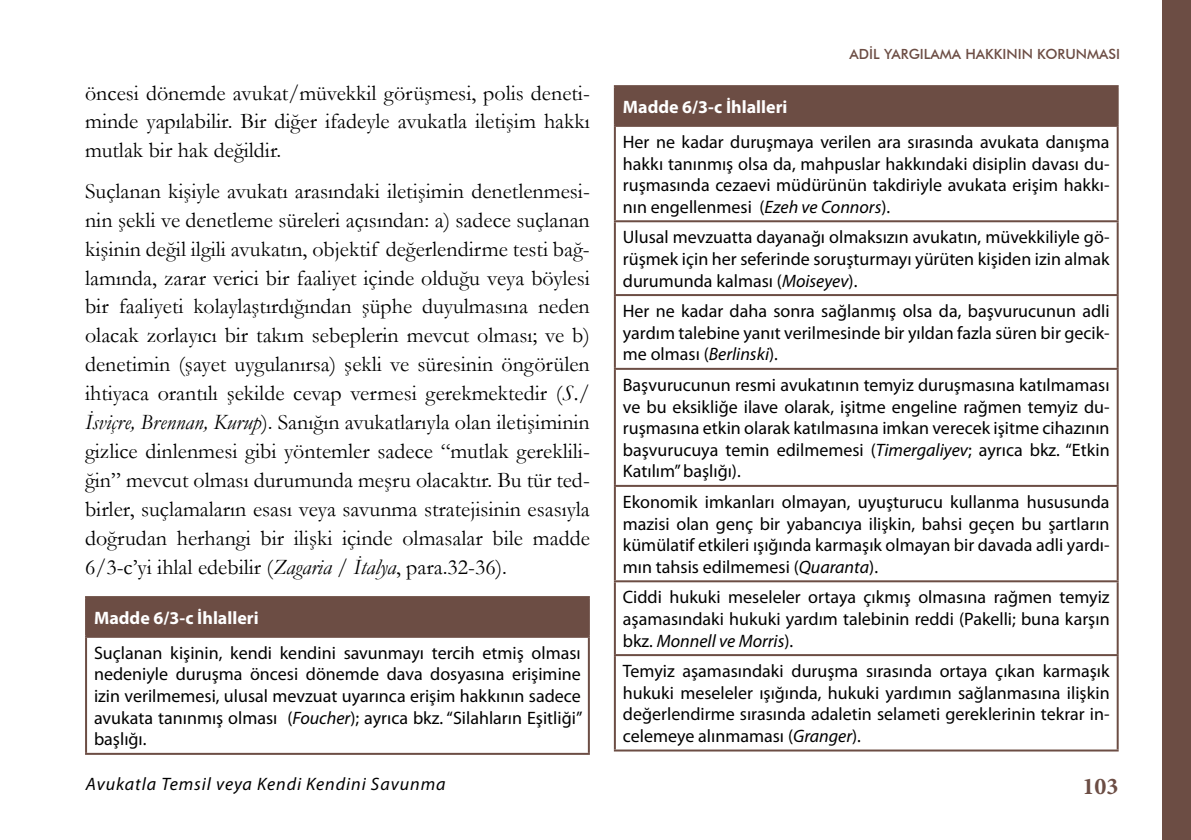
<style>
.page{position:relative;width:1191px;height:840px;background:#fff}
.page>*{position:absolute;margin:0;border:0;box-sizing:border-box;transform-origin:0 0}
.t1{font:700 24px "Minion Pro";color:#6c4d44}
.t2{font:22px/29px "Garamond";color:#000;text-align:justify}
.t3{font:18px/21.6px "Myriad Pro";color:#000;text-align:justify}
.t4{font:700 18px "Myriad Pro";color:#fff}
.t5{font:italic 18px "Myriad Pro";letter-spacing:.05em;color:#000}
.t6{font:500 14px "Futura BT";color:#6c4d44}
.s1{font-style:italic}
</style>
<div class="page">
<div style="left:1162px;top:0;width:29px;height:839px;background:#6c4d44"></div>
<div style="left:86px;top:596px;width:503px;height:40px;background:#6c4d44"></div>
<hr style="left:85px;top:637px;width:2px;height:115px;background:#6c4d44">
<hr style="left:588px;top:637px;width:2px;height:115px;background:#6c4d44">
<hr style="left:85px;top:595px;width:505px;height:2px;background:#6c4d44">
<hr style="left:85px;top:597px;width:2px;height:38px;background:#6c4d44">
<hr style="left:588px;top:597px;width:2px;height:38px;background:#6c4d44">
<hr style="left:85px;top:635px;width:505px;height:2px;background:#6c4d44">
<hr style="left:85px;top:752px;width:505px;height:2px;background:#6c4d44">
<div style="left:615px;top:86px;width:502px;height:40px;background:#6c4d44"></div>
<hr style="left:614px;top:127px;width:2px;height:93px;background:#6c4d44">
<hr style="left:1116px;top:127px;width:2px;height:93px;background:#6c4d44">
<hr style="left:614px;top:220px;width:504px;height:2px;background:#6c4d44">
<hr style="left:614px;top:222px;width:2px;height:72px;background:#6c4d44">
<hr style="left:1116px;top:222px;width:2px;height:72px;background:#6c4d44">
<hr style="left:614px;top:294px;width:504px;height:2px;background:#6c4d44">
<hr style="left:614px;top:296px;width:2px;height:71px;background:#6c4d44">
<hr style="left:1116px;top:296px;width:2px;height:71px;background:#6c4d44">
<hr style="left:614px;top:367px;width:504px;height:2px;background:#6c4d44">
<hr style="left:614px;top:369px;width:2px;height:115px;background:#6c4d44">
<hr style="left:1116px;top:369px;width:2px;height:115px;background:#6c4d44">
<hr style="left:614px;top:484px;width:504px;height:2px;background:#6c4d44">
<hr style="left:614px;top:486px;width:2px;height:94px;background:#6c4d44">
<hr style="left:1116px;top:486px;width:2px;height:94px;background:#6c4d44">
<hr style="left:614px;top:580px;width:504px;height:2px;background:#6c4d44">
<hr style="left:614px;top:582px;width:2px;height:71px;background:#6c4d44">
<hr style="left:1116px;top:582px;width:2px;height:71px;background:#6c4d44">
<hr style="left:614px;top:653px;width:504px;height:2px;background:#6c4d44">
<hr style="left:614px;top:655px;width:2px;height:94px;background:#6c4d44">
<hr style="left:1116px;top:655px;width:2px;height:94px;background:#6c4d44">
<hr style="left:614px;top:85px;width:504px;height:2px;background:#6c4d44">
<hr style="left:614px;top:87px;width:2px;height:38px;background:#6c4d44">
<hr style="left:1116px;top:87px;width:2px;height:38px;background:#6c4d44">
<hr style="left:614px;top:125px;width:504px;height:2px;background:#6c4d44">
<hr style="left:614px;top:749px;width:504px;height:2px;background:#6c4d44">
<p class="t2" style="left:85px;top:77px;width:506px">öncesi dönemde avukat/müvekkil görüşmesi, polis deneti&shy;minde yapılabilir. Bir diğer ifadeyle avukatla iletişim hakkı mutlak bir hak değildir.</p>
<p class="t2" style="left:85px;top:176px;width:506px">Suçlanan kişiyle avukatı arasındaki iletişimin denetlenmesi&shy;nin şekli ve denetleme süreleri açısından: a) sadece suçlanan kişinin değil ilgili avukatın, objektif değerlendirme testi bağ&shy;lamında, zarar verici bir faaliyet içinde olduğu veya böylesi bir faaliyeti kolaylaştırdığından şüphe duyulmasına neden olacak zorlayıcı bir takım sebeplerin mevcut olması; ve b) denetimin (şayet uygulanırsa) şekli ve süresinin öngörülen ihtiyaca orantılı şekilde cevap vermesi gerekmektedir (<span class="s1">S./ İsviçre, Brennan, Kurup</span>). Sanığın avukatlarıyla olan iletişiminin gizlice dinlenmesi gibi yöntemler sadece “mutlak gereklili&shy;ğin” mevcut olması durumunda meşru olacaktır. Bu tür ted&shy;birler, suçlamaların esası veya savunma stratejisinin esasıyla doğrudan herhangi bir ilişki içinde olmasalar bile madde 6/3-c’yi ihlal edebilir (<span class="s1">Zagaria / İtalya</span>, para.32-36).</p>
<p class="t4" style="left:94px;top:605px;width:166px">Madde 6/3-c İhlalleri</p>
<p class="t3" style="left:94px;top:641px;width:490px">Suçlanan kişinin, kendi kendini savunmayı tercih etmiş olması nedeniyle duruşma öncesi dönemde dava dosyasına erişimine izin verilmemesi, ulusal mevzuat uyarınca erişim hakkının sadece avukata tanınmış olması (<span class="s1">Foucher</span>); ayrıca bkz. “Silahların Eşitliği” başlığı.</p>
<p class="t6" style="left:849px;top:46px;width:272px">ADİL YARGILAMA HAKKININ KORUNMASI</p>
<p class="t4" style="left:623px;top:95px;width:166px">Madde 6/3-c İhlalleri</p>
<p class="t3" style="left:623px;top:131px;width:488px">Her ne kadar duruşmaya verilen ara sırasında avukata danışma hakkı tanınmış olsa da, mahpuslar hakkındaki disiplin davası du&shy;ruşmasında cezaevi müdürünün takdiriyle avukata erişim hakkı&shy;nın engellenmesi (<span class="s1">Ezeh ve Connors</span>).</p>
<p class="t3" style="left:623px;top:226px;width:488px">Ulusal mevzuatta dayanağı olmaksızın avukatın, müvekkiliyle gö&shy;rüşmek için her seferinde soruşturmayı yürüten kişiden izin almak durumunda kalması (<span class="s1">Moiseyev</span>).</p>
<p class="t3" style="left:623px;top:300px;width:488px">Her ne kadar daha sonra sağlanmış olsa da, başvurucunun adli yardım talebine yanıt verilmesinde bir yıldan fazla süren bir gecik&shy;me olması (<span class="s1">Berlinski</span>).</p>
<p class="t3" style="left:623px;top:373px;width:488px">Başvurucunun resmi avukatının temyiz duruşmasına katılmaması ve bu eksikliğe ilave olarak, işitme engeline rağmen temyiz du&shy;ruşmasına etkin olarak katılmasına imkan verecek işitme cihazının başvurucuya temin edilmemesi (<span class="s1">Timergaliyev</span>; ayrıca bkz. “Etkin Katılım” başlığı).</p>
<p class="t3" style="left:623px;top:490px;width:488px">Ekonomik imkanları olmayan, uyuşturucu kullanma hususunda mazisi olan genç bir yabancıya ilişkin, bahsi geçen bu şartların kümülatif etkileri ışığında karmaşık olmayan bir davada adli yardı&shy;mın tahsis edilmemesi (<span class="s1">Quaranta</span>).</p>
<p class="t3" style="left:623px;top:586px;width:488px">Ciddi hukuki meseleler ortaya çıkmış olmasına rağmen temyiz aşamasındaki hukuki yardım talebinin reddi (Pakelli; buna karşın bkz. <span class="s1">Monnell ve Morris</span>).</p>
<p class="t3" style="left:623px;top:659px;width:488px">Temyiz aşamasındaki duruşma sırasında ortaya çıkan karmaşık hukuki meseleler ışığında, hukuki yardımın sağlanmasına ilişkin değerlendirme sırasında adaletin selameti gereklerinin tekrar in&shy;celemeye alınmaması (<span class="s1">Granger</span>).</p>
<p class="t5" style="left:86px;top:772px;width:361px">Avukatla Temsil veya Kendi Kendini Savunma</p>
<h1 class="t1" style="left:1082px;top:768px;width:37px">103</h1>
</div>
